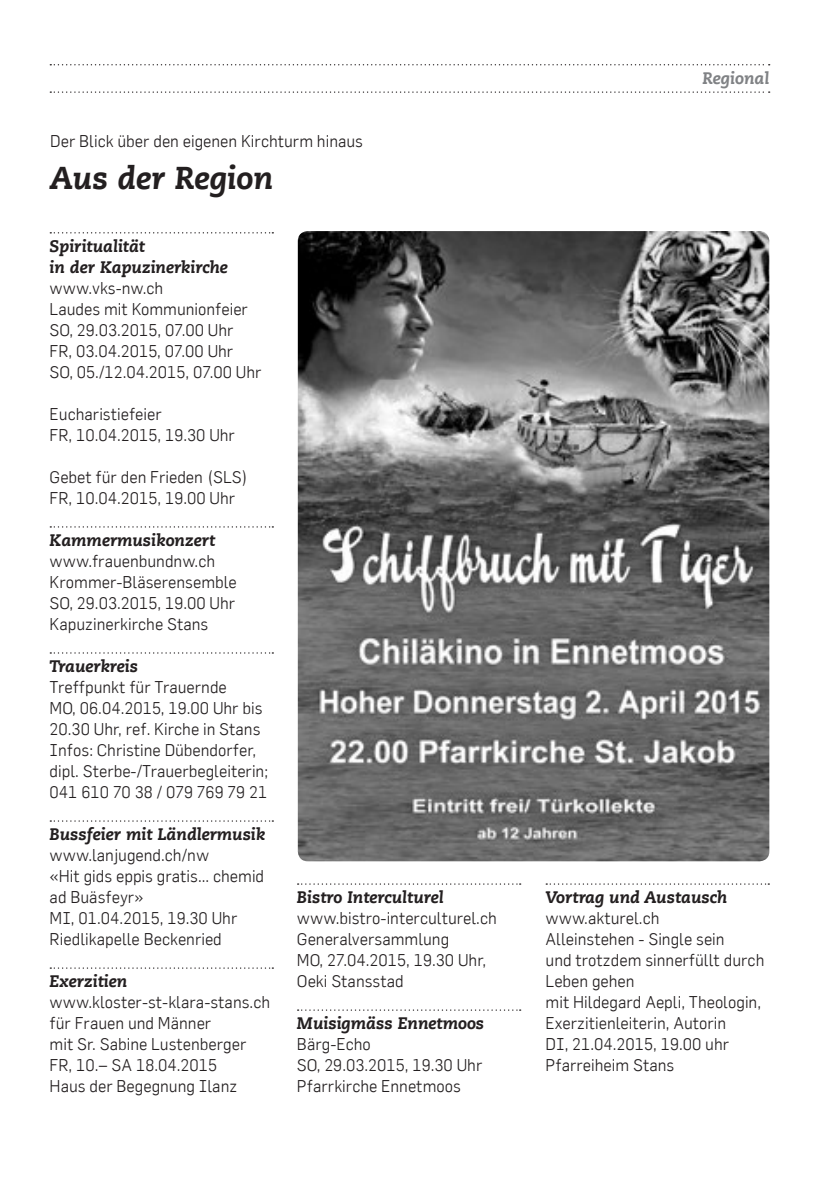
<style>
.page{position:relative;width:819px;height:1191px;background:#fff}
.page>*{position:absolute;margin:0;border:0;box-sizing:border-box;transform-origin:0 0}
.t1{font:italic 800 31.5px "Caecilia LT";color:#231f20}
.t2{font:300 16.62px/21px "Flama";color:#231f20}
.t3{font:italic 800 16.62px/21px "Caecilia LT";color:#231f20}
.t4{font:italic 800 16.62px "Caecilia LT";color:#808285}
</style>
<div class="page">
<svg style="left:50px;top:64px;width:719px;height:1px"></svg>
<svg style="left:50px;top:91px;width:719px;height:2px"></svg>
<svg style="left:50px;top:232px;width:223px;height:1px"></svg>
<svg style="left:50px;top:526px;width:223px;height:1px"></svg>
<svg style="left:50px;top:652px;width:223px;height:1px"></svg>
<svg style="left:50px;top:820px;width:223px;height:1px"></svg>
<svg style="left:50px;top:967px;width:223px;height:1px"></svg>
<svg style="left:297px;top:883px;width:223px;height:1px"></svg>
<svg style="left:297px;top:1009px;width:223px;height:1px"></svg>
<svg style="left:546px;top:883px;width:223px;height:1px"></svg>
<img style="left:298px;top:231px;width:471px;height:630px">
<p class="t2" style="left:50px;top:130px;width:314px">Der Blick über den eigenen Kirchturm hinaus</p>
<h1 class="t1" style="left:50px;top:159px;width:225px">Aus der Region</h1>
<p class="t3" style="left:50px;top:236px;width:180px">Spiritualität<br>in der Kapuzinerkirche</p>
<p class="t2" style="left:50px;top:277px;width:213px">www.vks-nw.ch<br>Laudes mit Kommunionfeier<br>SO, 29.03.2015, 07.00 Uhr<br>FR, 03.04.2015, 07.00 Uhr<br>SO, 05./12.04.2015, 07.00 Uhr</p>
<p class="t2" style="left:50px;top:403px;width:187px">Eucharistiefeier<br>FR, 10.04.2015, 19.30 Uhr</p>
<p class="t2" style="left:50px;top:466px;width:200px">Gebet für den Frieden (SLS)<br>FR, 10.04.2015, 19.00 Uhr</p>
<p class="t3" style="left:50px;top:530px;width:167px">Kammermusikonzert</p>
<p class="t2" style="left:50px;top:550px;width:189px">www.frauenbundnw.ch<br>Krommer-Bläserensemble<br>SO, 29.03.2015, 19.00 Uhr<br>Kapuzinerkirche Stans</p>
<p class="t3" style="left:50px;top:656px;width:90px">Trauerkreis</p>
<p class="t2" style="left:50px;top:676px;width:220px">Treffpunkt für Trauernde<br>MO, 06.04.2015, 19.00 Uhr bis<br>20.30 Uhr, ref. Kirche in Stans<br>Infos: Christine Dübendorfer, dipl. Sterbe-/Trauerbegleiterin;<br>041 610 70 38 / 079 769 79 21</p>
<p class="t3" style="left:50px;top:824px;width:217px">Bussfeier mit Ländlermusik</p>
<p class="t2" style="left:50px;top:844px;width:216px">www.lanjugend.ch/nw<br>«Hit gids eppis gratis... chemid ad Buäsfeyr»<br>MI, 01.04.2015, 19.30 Uhr<br>Riedlikapelle Beckenried</p>
<p class="t3" style="left:50px;top:971px;width:79px">Exerzitien</p>
<p class="t2" style="left:50px;top:991px;width:222px">www.kloster-st-klara-stans.ch für Frauen und Männer<br>mit Sr. Sabine Lustenberger<br>FR, 10.– SA 18.04.2015<br>Haus der Begegnung Ilanz</p>
<p class="t3" style="left:297px;top:887px;width:148px">Bistro Interculturel</p>
<p class="t2" style="left:297px;top:907px;width:201px">www.bistro-interculturel.ch<br>Generalversammlung<br>MO, 27.04.2015, 19.30 Uhr,<br>Oeki Stansstad</p>
<p class="t3" style="left:297px;top:1013px;width:189px">Muisigmäss Ennetmoos</p>
<p class="t2" style="left:297px;top:1033px;width:187px">Bärg-Echo<br>SO, 29.03.2015, 19.30 Uhr<br>Pfarrkirche Ennetmoos</p>
<p class="t4" style="left:702px;top:68px;width:68px">Regional</p>
<p class="t3" style="left:545px;top:887px;width:183px">Vortrag und Austausch</p>
<p class="t2" style="left:545px;top:907px;width:220px">www.akturel.ch<br>Alleinstehen - Single sein<br>und trotzdem sinnerfüllt durch<br>Leben gehen<br>mit Hildegard Aepli, Theologin,<br>Exerzitienleiterin, Autorin<br>DI, 21.04.2015, 19.00 uhr<br>Pfarreiheim Stans</p>
</div>
